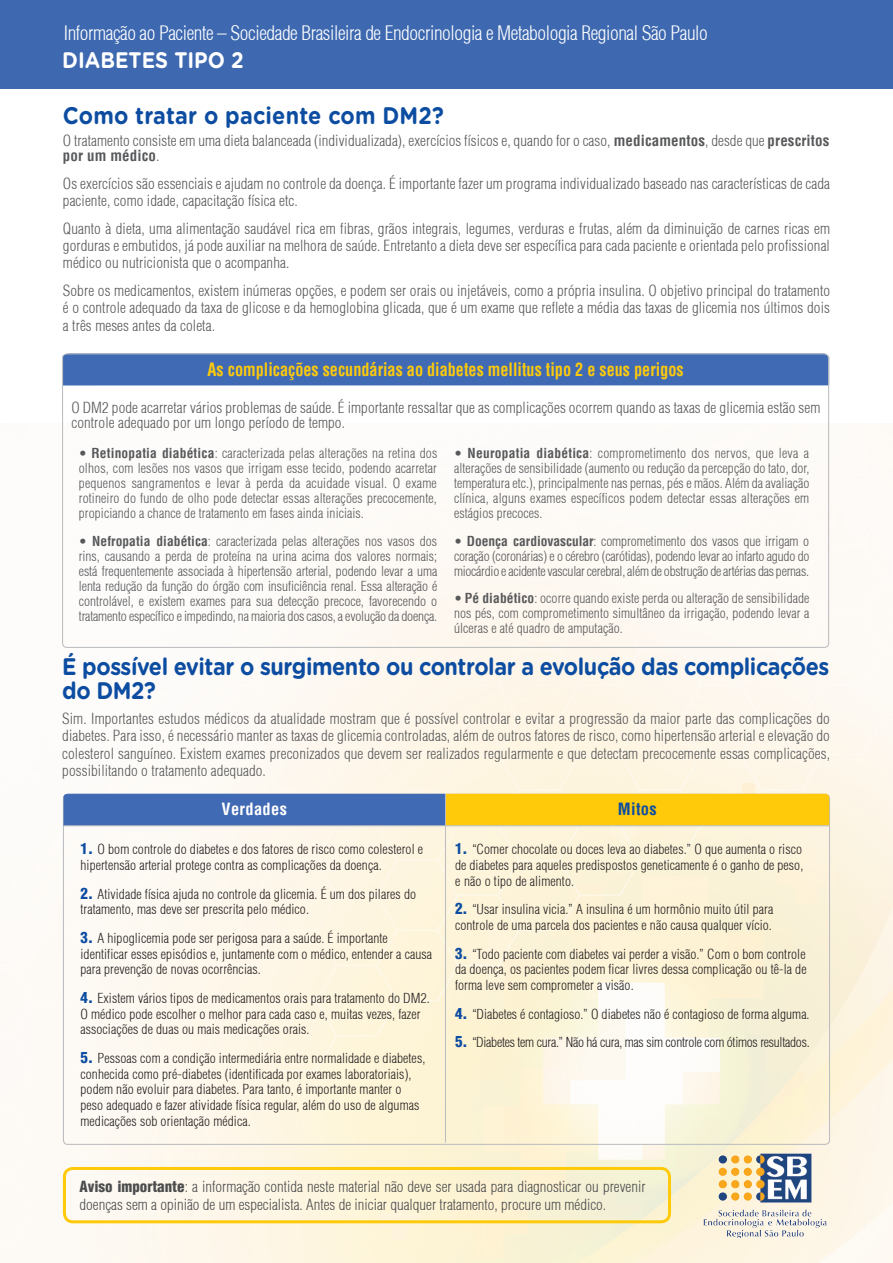
<style>
.page{position:relative;width:893px;height:1263px;background:#fff}
.page>*{position:absolute;margin:0;border:0;box-sizing:border-box;transform-origin:0 0}
.Topicos_encarte{font:700 24px/24px "Gotham Rounded";letter-spacing:-.02em;color:#0d4da1;scale:.9 1}
.Texto_encarte{font:700 24px "Gotham Rounded";letter-spacing:.01em;color:#0d4da1;scale:.9 1}
.Titulo_encarte{font:700 22.5px "Gotham Rounded";color:#fff;scale:.9 1}
.t1{font:300 condensed 19.5px "Helvetica";letter-spacing:-.02em;color:#fff}
.Topicos_encarte-2{font:700 condensed 18px "Helvetica";color:#feca0a;scale:.9 1}
.Tabela_titulo{font:700 condensed 16.5px "Helvetica";letter-spacing:.02em;color:#fff}
.Tabela_titulo-2{font:700 condensed 16.5px "Helvetica";letter-spacing:.02em;color:#0d4da1}
.Texto_encarte-2{font:300 condensed 15px/17.2px "Helvetica";letter-spacing:.005em;color:#57585a;text-align:justify}
.t2{font:300 condensed 15px/18px "Helvetica";color:#4b4c4d}
.Texto_encarte-3{font:300 condensed 13.5px/15px "Helvetica";letter-spacing:.005em;color:#57585a;text-align:justify}
.Tabela_texto{font:300 condensed 13.5px/15.8px "Helvetica";letter-spacing:.005em;color:#231f20}
.Tabela_texto-2{font:300 condensed 13.5px "Helvetica";letter-spacing:-.02em;color:#231f20}
.s1{font-weight:700}
.s2{font-weight:900;font-size:15px;color:#0d4da1}
.s3{font-weight:900}
</style>
<div class="page">
<img style="left:25px;top:423px;width:868px;height:840px">
<div style="left:0;top:0;width:893px;height:89px;background:#3e69b0"></div>
<img style="left:698px;top:1148px;width:132px;height:89px">
<div style="left:63px;top:1167px;width:608px;height:56px;border:3px solid #feca0a;border-radius:9px"></div>
<svg style="left:63px;top:794px;width:766px;height:32px;background:#9e995f"></svg>
<hr style="left:64px;top:825px;width:766px;height:1px;background:#bcbdc0">
<hr style="left:445px;top:794px;width:1px;height:348px;background:#bcbdc0">
<div style="left:64px;top:355px;width:763px;height:30px;background:#406ab4"></div>
<p class="t1" style="left:64px;top:21px;width:646px">Informação ao Paciente – Sociedade Brasileira de Endocrinologia e Metabologia Regional São Paulo</p>
<p class="Titulo_encarte" style="left:62px;top:43px;width:203px">DIABETES TIPO 2</p>
<p class="Texto_encarte" style="left:63px;top:98px;width:425px">Como tratar o paciente com DM2?</p>
<p class="Texto_encarte-2" style="left:63px;top:133px;width:768px;line-height:15px">O tratamento consiste em uma dieta balanceada (individualizada), exercícios físicos e, quando for o caso, <span class="s1">medicamentos</span>, desde que <span class="s1">prescritos por um médico</span>.</p>
<p class="Texto_encarte-2" style="left:63px;top:175px;width:769px">Os exercícios são essenciais e ajudam no controle da doença. É importante fazer um programa individualizado baseado nas características de cada paciente, como idade, capacitação física etc.</p>
<p class="Texto_encarte-2" style="left:63px;top:220px;width:769px">Quanto à dieta, uma alimentação saudável rica em fibras, grãos integrais, legumes, verduras e frutas, além da diminuição de carnes ricas em gorduras e embutidos, já pode auxiliar na melhora de saúde. Entretanto a dieta deve ser específica para cada paciente e orientada pelo profissional médico ou nutricionista que o acompanha.</p>
<p class="Texto_encarte-2" style="left:63px;top:282px;width:769px">Sobre os medicamentos, existem inúmeras opções, e podem ser orais ou injetáveis, como a própria insulina. O objetivo principal do tratamento é o controle adequado da taxa de glicose e da hemoglobina glicada, que é um exame que reflete a média das taxas de glicemia nos últimos dois a três meses antes da coleta.</p>
<p class="Topicos_encarte-2" style="left:208px;top:358px;width:530px">As complicações secundárias ao diabetes mellitus tipo 2 e seus perigos</p>
<p class="Texto_encarte-2" style="left:71px;top:399px;width:751px;line-height:15px">O DM2 pode acarretar vários problemas de saúde. É importante ressaltar que as complicações ocorrem quando as taxas de glicemia estão sem controle adequado por um longo período de tempo.</p>
<p class="Texto_encarte-3" style="left:79px;top:446px;width:360px">• <span class="s1">Retinopatia diabética</span>: caracterizada pelas alterações na retina dos olhos, com lesões nos vasos que irrigam esse tecido, podendo acarretar pequenos sangramentos e levar à perda da acuidade visual. O exame rotineiro do fundo de olho pode detectar essas alterações precocemente, propiciando a chance de tratamento em fases ainda iniciais.</p>
<p class="Texto_encarte-3" style="left:79px;top:533px;width:360px">• <span class="s1">Nefropatia diabética</span>: caracterizada pelas alterações nos vasos dos rins, causando a perda de proteína na urina acima dos valores normais; está frequentemente associada à hipertensão arterial, podendo levar a uma lenta redução da função do órgão com insuficiência renal. Essa alteração é controlável, e existem exames para sua detecção precoce, favorecendo o tratamento específico e impedindo, na maioria dos casos, a evolução da doença.</p>
<p class="Texto_encarte-3" style="left:454px;top:445px;width:357px">• <span class="s1">Neuropatia diabética</span>: comprometimento dos nervos, que leva a alterações de sensibilidade (aumento ou redução da percepção do tato, dor, temperatura etc.), principalmente nas pernas, pés e mãos. Além da avaliação clínica, alguns exames específicos podem detectar essas alterações em estágios precoces.</p>
<p class="Texto_encarte-3" style="left:454px;top:533px;width:357px">• <span class="s1">Doença cardiovascular</span>: comprometimento dos vasos que irrigam o coração (coronárias) e o cérebro (carótidas), podendo levar ao infarto agudo do miocárdio e acidente vascular cerebral, além de obstrução de artérias das pernas.</p>
<p class="Texto_encarte-3" style="left:454px;top:591px;width:357px">• <span class="s1">Pé diabético</span>: ocorre quando existe perda ou alteração de sensibilidade nos pés, com comprometimento simultâneo da irrigação, podendo levar a úlceras e até quadro de amputação.</p>
<p class="Topicos_encarte" style="left:62px;top:653px;width:854px">É possível evitar o surgimento ou controlar a evolução das complicações do DM2?</p>
<p class="Texto_encarte-2" style="left:62px;top:710px;width:769px">Sim. Importantes estudos médicos da atualidade mostram que é possível controlar e evitar a progressão da maior parte das complicações do diabetes. Para isso, é necessário manter as taxas de glicemia controladas, além de outros fatores de risco, como hipertensão arterial e elevação do colesterol sanguíneo. Existem exames preconizados que devem ser realizados regularmente e que detectam precocemente essas complicações, possibilitando o tratamento adequado.</p>
<p class="Tabela_titulo" style="left:221px;top:798px;width:67px">Verdades</p>
<p class="Tabela_titulo-2" style="left:618px;top:798px;width:40px">Mitos</p>
<p class="Tabela_texto" style="left:80px;top:841px;width:344px"><span class="s2">1.</span> O bom controle do diabetes e dos fatores de risco como colesterol e hipertensão arterial protege contra as complicações da doença.</p>
<p class="Tabela_texto" style="left:80px;top:886px;width:337px"><span class="s2">2.</span> Atividade física ajuda no controle da glicemia. É um dos pilares do tratamento, mas deve ser prescrita pelo médico.</p>
<p class="Tabela_texto" style="left:80px;top:930px;width:353px"><span class="s2">3.</span> A hipoglicemia pode ser perigosa para a saúde. É importante identificar esses episódios e, juntamente com o médico, entender a causa para prevenção de novas ocorrências.</p>
<p class="Tabela_texto" style="left:80px;top:990px;width:351px"><span class="s2">4.</span> Existem vários tipos de medicamentos orais para tratamento do DM2.<br>O médico pode escolher o melhor para cada caso e, muitas vezes, fazer associações de duas ou mais medicações orais.</p>
<p class="Tabela_texto" style="left:80px;top:1050px;width:346px"><span class="s2">5.</span> Pessoas com a condição intermediária entre normalidade e diabetes, conhecida como pré-diabetes (identificada por exames laboratoriais), podem não evoluir para diabetes. Para tanto, é importante manter o peso adequado e fazer atividade física regular, além do uso de algumas medicações sob orientação médica.</p>
<p class="Tabela_texto" style="left:455px;top:841px;width:350px;text-align:justify"><span class="s2">1.</span> “Comer chocolate ou doces leva ao diabetes.” O que aumenta o risco de diabetes para aqueles predispostos geneticamente é o ganho de peso, e não o tipo de alimento.</p>
<p class="Tabela_texto" style="left:455px;top:901px;width:320px"><span class="s2">2.</span> “Usar insulina vicia.” A insulina é um hormônio muito útil para controle de uma parcela dos pacientes e não causa qualquer vício.</p>
<p class="Tabela_texto" style="left:455px;top:946px;width:353px;text-align:justify"><span class="s2">3.</span> “Todo paciente com diabetes vai perder a visão.” Com o bom controle da doença, os pacientes podem ficar livres dessa complicação ou tê-la de forma leve sem comprometer a visão.</p>
<p class="Tabela_texto" style="left:455px;top:1006px;width:356px"><span class="s2">4.</span> “Diabetes é contagioso.” O diabetes não é contagioso de forma alguma.</p>
<p class="Tabela_texto-2" style="left:455px;top:1034px;width:356px"><span class="s2">5.</span> “Diabetes tem cura.” Não há cura, mas sim controle com ótimos resultados.</p>
<p class="t2" style="left:80px;top:1177px;width:567px"><span class="s3">Aviso importante</span>: a informação contida neste material não deve ser usada para diagnosticar ou prevenir doenças sem a opinião de um especialista. Antes de iniciar qualquer tratamento, procure um médico.</p>
</div>
